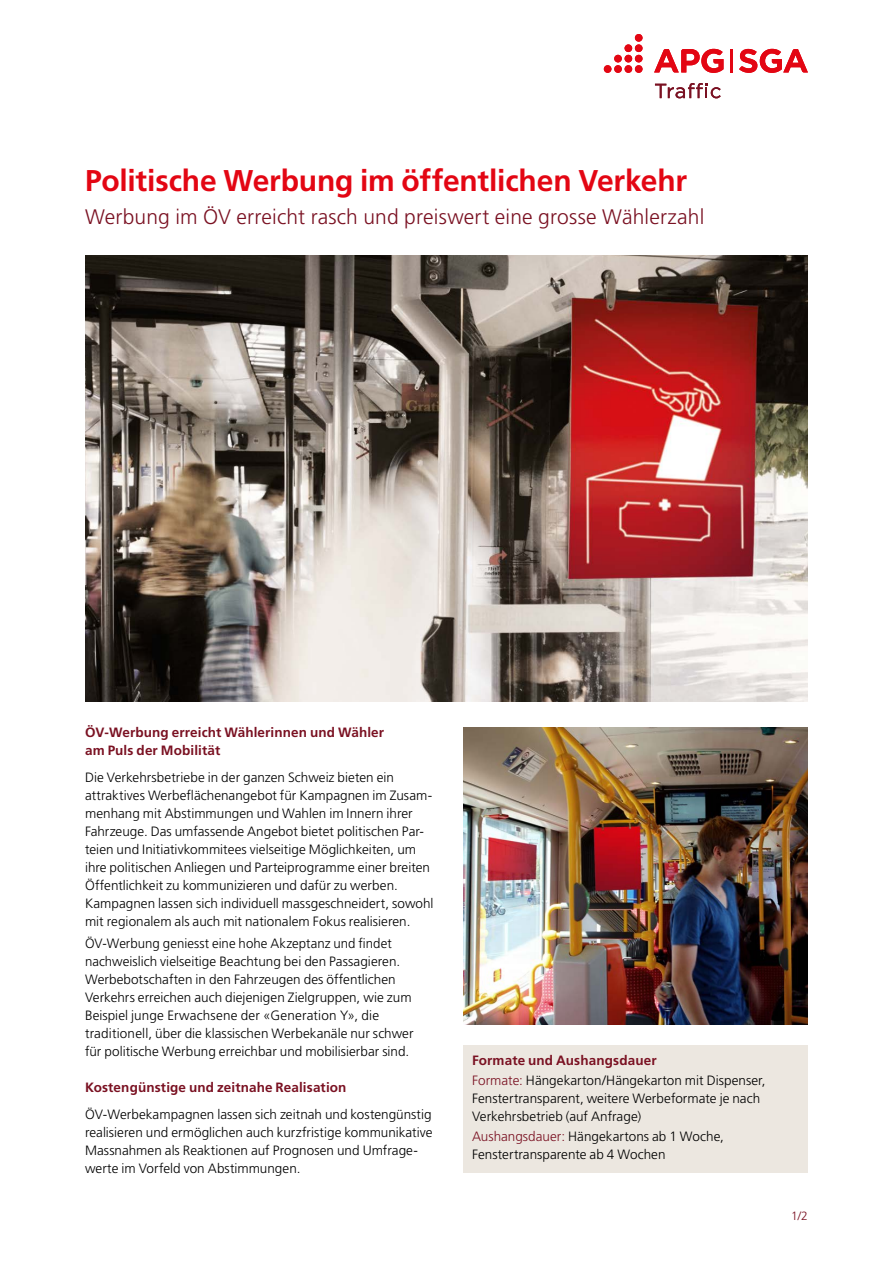
<style>
.page{position:relative;width:893px;height:1263px;background:#fff}
.page>*{position:absolute;margin:0;border:0;box-sizing:border-box;transform-origin:0 0}
.t1{font:700 30px "Frutiger LT Std";letter-spacing:-.005em;color:#e30613}
.t2{font:300 21px "Frutiger LT Std";letter-spacing:.01em;color:#7a1122}
.t3{font:300 13.5px/18px "Frutiger LT Std";letter-spacing:.005em;color:#000}
.t4{font:700 13.5px/18px "Frutiger LT Std";letter-spacing:.01em;color:#7a1122}
.t5{font:300 12px "Frutiger LT Std";color:#7a1122}
.s1{font-weight:700;color:#7a1122}
.s2{color:#7a1122}
</style>
<div class="page">
<div style="left:463px;top:1045px;width:345px;height:128px;background:#ece7e0"></div>
<hr style="left:731px;top:49px;width:2px;height:24px;background:#e30613">
<svg style="left:739px;top:49px;width:69px;height:24px"></svg>
<div style="left:604px;top:65px;width:7px;height:8px;background:#e30613;border-radius:50%"></div>
<div style="left:614px;top:65px;width:8px;height:8px;background:#e30613;border-radius:50%"></div>
<div style="left:614px;top:55px;width:8px;height:7px;background:#e30613;border-radius:50%"></div>
<div style="left:624px;top:65px;width:8px;height:8px;background:#e30613;border-radius:50%"></div>
<div style="left:624px;top:55px;width:8px;height:7px;background:#e30613;border-radius:50%"></div>
<div style="left:624px;top:44px;width:8px;height:8px;background:#e30613;border-radius:50%"></div>
<div style="left:635px;top:65px;width:7px;height:8px;background:#e30613;border-radius:50%"></div>
<div style="left:635px;top:55px;width:7px;height:7px;background:#e30613;border-radius:50%"></div>
<div style="left:635px;top:44px;width:7px;height:8px;background:#e30613;border-radius:50%"></div>
<div style="left:635px;top:34px;width:7px;height:8px;background:#e30613;border-radius:50%"></div>
<svg style="left:654px;top:49px;width:69px;height:24px"></svg>
<svg style="left:655px;top:83px;width:66px;height:15px"></svg>
<img style="left:463px;top:727px;width:345px;height:298px">
<img style="left:85px;top:255px;width:723px;height:447px">
<h1 class="t1" style="left:85px;top:163px;width:604px">Politische Werbung im öffentlichen Verkehr</h1>
<h2 class="t2" style="left:85px;top:205px;width:621px">Werbung im ÖV erreicht rasch und preiswert eine grosse Wählerzahl</h2>
<p class="t4" style="left:85px;top:724px;width:301px">ÖV-Werbung erreicht Wählerinnen und Wähler am Puls der Mobilität</p>
<p class="t3" style="left:85px;top:768px;width:350px">Die Verkehrsbetriebe in der ganzen Schweiz bieten ein attraktives Werbeflächenangebot für Kampagnen im Zusam&shy;menhang mit Abstimmungen und Wahlen im Innern ihrer Fahrzeuge. Das umfassende Angebot bietet politischen Par&shy;teien und Initiativkommitees vielseitige Möglichkeiten, um ihre politischen Anliegen und Parteiprogramme einer breiten Öffentlichkeit zu kommunizieren und dafür zu werben.<br>Kampagnen lassen sich individuell massgeschneidert, sowohl mit regionalem als auch mit nationalem Fokus realisieren.</p>
<p class="t3" style="left:85px;top:935px;width:330px">ÖV-Werbung geniesst eine hohe Akzeptanz und findet nachweislich vielseitige Beachtung bei den Passagieren.<br>Werbebotschaften in den Fahrzeugen des öffentlichen Verkehrs erreichen auch diejenigen Zielgruppen, wie zum Beispiel junge Erwachsene der «Generation Y», die traditionell, über die klassischen Werbekanäle nur schwer für politische Werbung erreichbar und mobilisierbar sind.</p>
<p class="t4" style="left:85px;top:1078px;width:263px">Kostengünstige und zeitnahe Realisation</p>
<p class="t3" style="left:85px;top:1105px;width:349px">ÖV-Werbekampagnen lassen sich zeitnah und kostengünstig realisieren und ermöglichen auch kurzfristige kommunikative Massnahmen als Reaktionen auf Prognosen und Umfrage&shy;werte im Vorfeld von Abstimmungen.</p>
<p class="t3" style="left:472px;top:1050px;width:295px;line-height:20.1px"><span class="s1">Formate und Aushangsdauer<br></span><span class="s2">Formate:</span> Hängekarton/Hängekarton mit Dispenser,</p>
<p class="t3" style="left:472px;top:1089px;width:290px">Fenstertransparent, weitere Werbeformate je nach<br>Verkehrsbetrieb (auf Anfrage)</p>
<p class="t3" style="left:472px;top:1127px;width:253px"><span class="s2">Aushangsdauer:</span> Hängekartons ab 1 Woche,<br>Fenstertransparente ab 4 Wochen</p>
<p class="t5" style="left:791px;top:1209px;width:18px">1/2</p>
</div>
